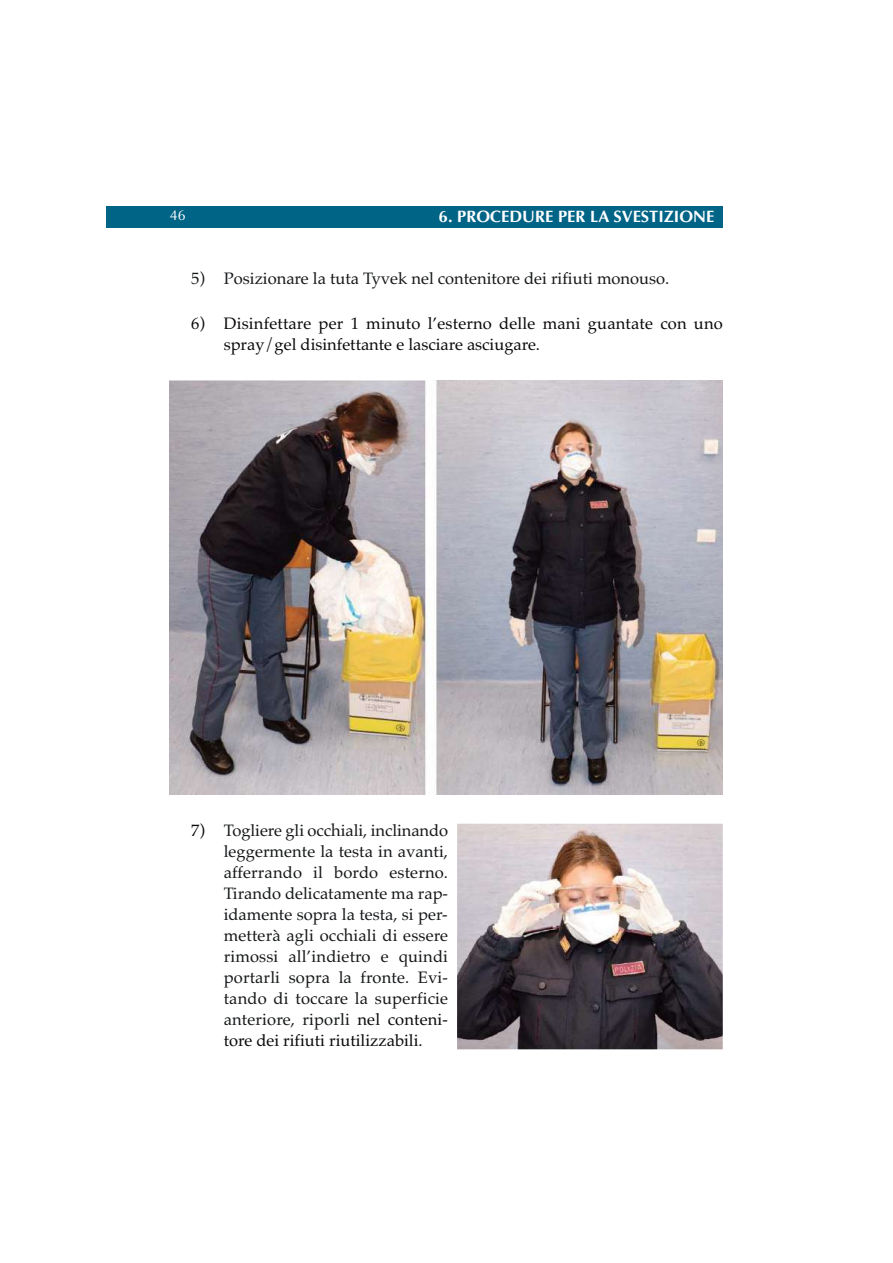
<style>
.page{position:relative;width:893px;height:1263px;background:#fff}
.page>*{position:absolute;margin:0;border:0;box-sizing:border-box;transform-origin:0 0}
.t1{font:16.5px/21px "Palatino";color:#141618;text-align:justify}
.t2{font:16.5px/21px "Palatino";letter-spacing:.01em;color:#0a0707}
.t3{font:700 16.5px "Optima";color:#fff}
.t4{font:14.25px "Optima";color:#fff}
.s1{color:#0a0707}
</style>
<div class="page">
<div style="left:106px;top:206px;width:617px;height:21px;background:#006486"></div>
<img style="left:170px;top:380px;width:553px;height:415px">
<img style="left:457px;top:824px;width:266px;height:225px">
<p class="t4" style="left:170px;top:210px;width:17px">46</p>
<p class="t3" style="left:439px;top:210px;width:277px">6. PROCEDURE PER LA SVESTIZIONE</p>
<p class="t1" style="left:191px;top:269px;width:480px">5) Posizionare la tuta Tyvek nel contenitore dei rifiuti monouso.</p>
<p class="t2" style="left:224px;top:314px;width:501px;text-indent:-33px">6) Disinfettare per 1 minuto l’esterno delle mani guantate con uno spray/gel disinfettante e lasciare asciugare.</p>
<p class="t1" style="left:224px;top:821px;width:226px;text-indent:-33px"><span class="s1">7)</span> Togliere gli occhiali, inclinando leggermente la testa in avanti, afferrando il bordo esterno.<br>Tirando delicatamente ma rap&shy;idamente sopra la testa, si per&shy;metterà agli occhiali di essere rimossi all’indietro e quindi portarli sopra la fronte. Evi&shy;tando di toccare la superficie anteriore, riporli <span class="s1">nel conteni&shy;tore dei rifiuti riutilizzabili.</span></p>
</div>
